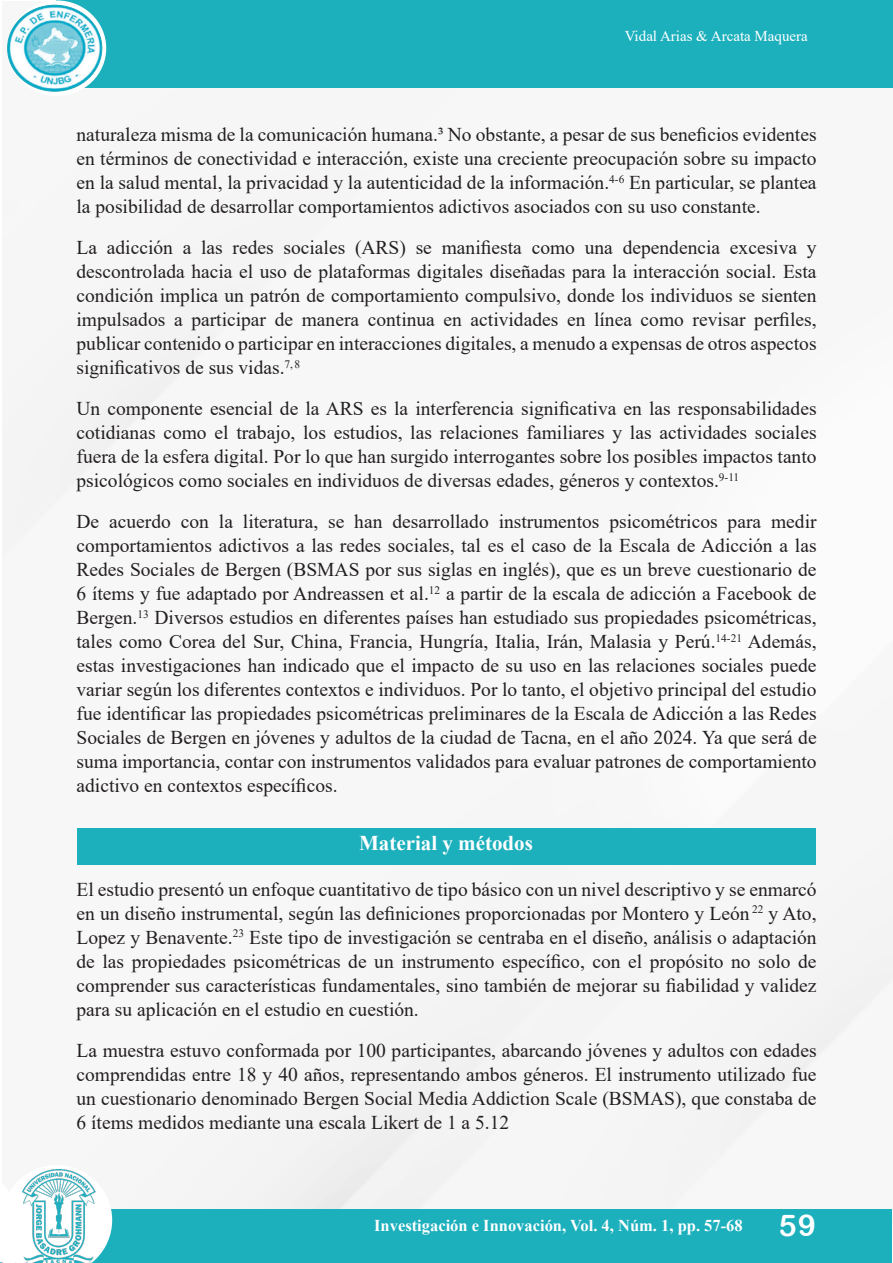
<style>
.page{position:relative;width:893px;height:1263px;background:#fff}
.page>*{position:absolute;margin:0;border:0;box-sizing:border-box;transform-origin:0 0}
.t1{font:700 21px "Times New Roman";color:#fff}
.t2{font:19.5px/24px "Times New Roman";color:#231f20;text-align:justify}
.t3{font:700 16.5px "Times New Roman";color:#fff}
.t4{font:15px "Times New Roman";color:#fff}
.s1{font-family:"Arial Rounded MT Bold";font-weight:400;font-size:30px}
</style>
<div class="page">
<img style="left:2px;top:40px;width:891px;height:1169px">
<div style="left:57px;top:0;width:836px;height:88px;background:#1cb0bd"></div>
<div style="left:74px;top:1209px;width:818px;height:54px;background:#1cb0bd"></div>
<svg style="left:2px;top:1165px;width:110px;height:98px"></svg>
<div style="left:8px;top:0;width:98px;height:96px;background:#fff;border-radius:50%"></div>
<img style="left:8px;top:5px;width:94px;height:86px">
<div style="left:78px;top:828px;width:738px;height:36px;background:#1cb0bd"></div>
<p class="t4" style="left:625px;top:26px;width:185px">Vidal Arias &amp; Arcata Maquera</p>
<p class="t2" style="left:77px;top:122px;width:742px">naturaleza misma de la comunicación humana.3 No obstante, a pesar de sus beneficios evidentes en términos de conectividad e interacción, existe una creciente preocupación sobre su impacto en la salud mental, la privacidad y la autenticidad de la información.<sup>4-6</sup> En particular, se plantea la posibilidad de desarrollar comportamientos adictivos asociados con su uso constante.</p>
<p class="t2" style="left:77px;top:235px;width:742px">La adicción a las redes sociales (ARS) se manifiesta como una dependencia excesiva y descontrolada hacia el uso de plataformas digitales diseñadas para la interacción social. Esta condición implica un patrón de comportamiento compulsivo, donde los individuos se sienten impulsados a participar de manera continua en actividades en línea como revisar perfiles, publicar contenido o participar en interacciones digitales, a menudo a expensas de otros aspectos significativos de sus vidas.<sup>7,8</sup></p>
<p class="t2" style="left:77px;top:396px;width:742px">Un componente esencial de la ARS es la interferencia significativa en las responsabilidades cotidianas como el trabajo, los estudios, las relaciones familiares y las actividades sociales fuera de la esfera digital. Por lo que han surgido interrogantes sobre los posibles impactos tanto psicológicos como sociales en individuos de diversas edades, géneros y contextos.<sup>9-11</sup></p>
<p class="t2" style="left:77px;top:509px;width:742px">De acuerdo con la literatura, se han desarrollado instrumentos psicométricos para medir comportamientos adictivos a las redes sociales, tal es el caso de la Escala de Adicción a las Redes Sociales de Bergen (BSMAS por sus siglas en inglés), que es un breve cuestionario de 6 ítems y fue adaptado por Andreassen et al.<sup>12</sup> a partir de la escala de adicción a Facebook de Bergen.<sup>13</sup> Diversos estudios en diferentes países han estudiado sus propiedades psicométricas, tales como Corea del Sur, China, Francia, Hungría, Italia, Irán, Malasia y Perú.<sup>14-21</sup> Además, estas investigaciones han indicado que el impacto de su uso en las relaciones sociales puede variar según los diferentes contextos e individuos. Por lo tanto, el objetivo principal del estudio fue identificar las propiedades psicométricas preliminares de la Escala de Adicción a las Redes Sociales de Bergen en jóvenes y adultos de la ciudad de Tacna, en el año 2024. Ya que será de suma importancia, contar con instrumentos validados para evaluar patrones de comportamiento adictivo en contextos específicos.</p>
<p class="t1" style="left:359px;top:828px;width:175px">Material y métodos</p>
<p class="t2" style="left:77px;top:876px;width:742px">El estudio presentó un enfoque cuantitativo de tipo básico con un nivel descriptivo y se enmarcó en un diseño instrumental, según las definiciones proporcionadas por Montero y León <sup>22</sup> y Ato, Lopez y Benavente.<sup>23</sup> Este tipo de investigación se centraba en el diseño, análisis o adaptación de las propiedades psicométricas de un instrumento específico, con el propósito no solo de comprender sus características fundamentales, sino también de mejorar su fiabilidad y validez para su aplicación en el estudio en cuestión.</p>
<p class="t2" style="left:77px;top:1037px;width:742px">La muestra estuvo conformada por 100 participantes, abarcando jóvenes y adultos con edades comprendidas entre 18 y 40 años, representando ambos géneros. El instrumento utilizado fue un cuestionario denominado Bergen Social Media Addiction Scale (BSMAS), que constaba de 6 ítems medidos mediante una escala Likert de 1 a 5.12</p>
<p class="t3" style="left:374px;top:1214px;width:443px">Investigación e Innovación, Vol. 4, Núm. 1, pp. 57-68 <span class="s1">59</span></p>
</div>
